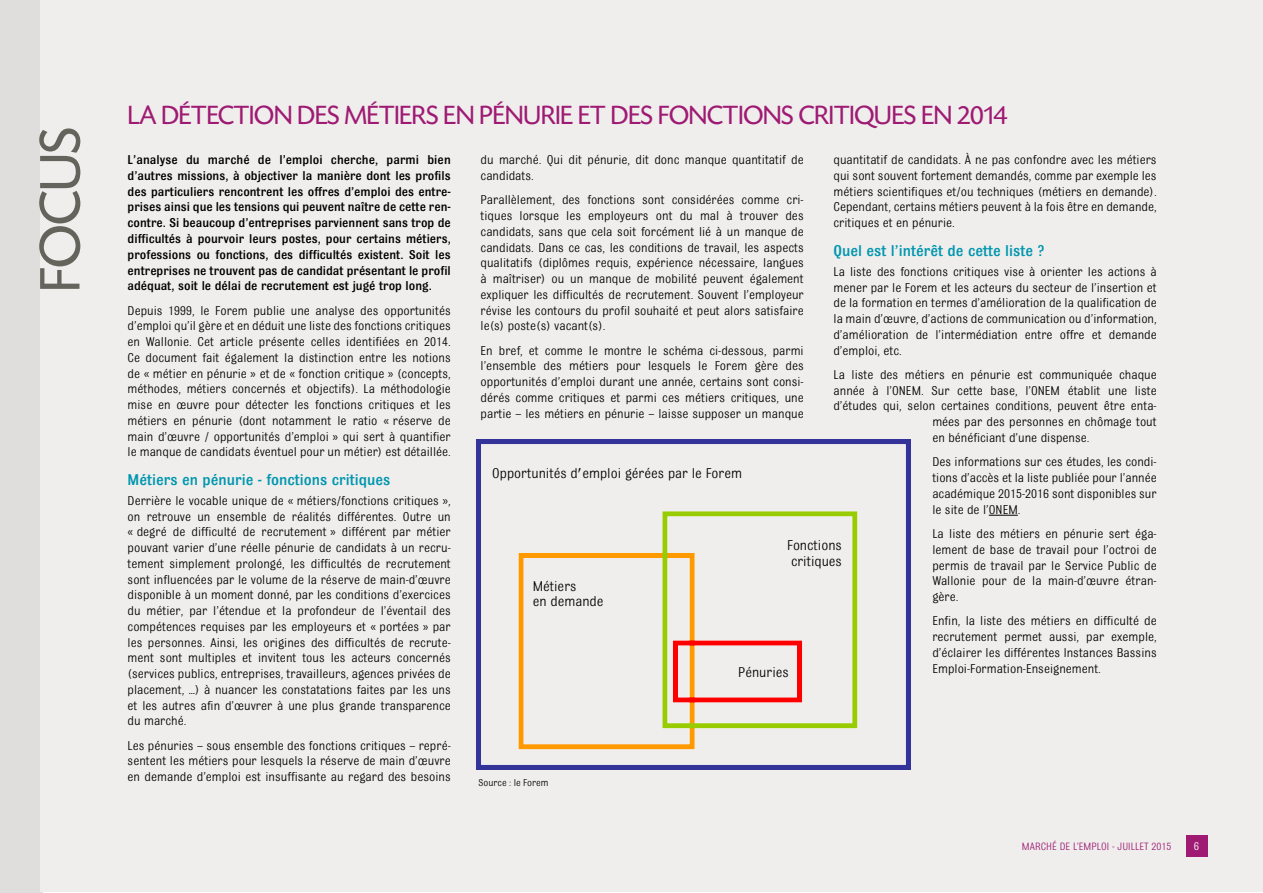
<style>
.page{position:relative;width:1263px;height:893px;background:#fff}
.page>*{position:absolute;margin:0;border:0;box-sizing:border-box;transform-origin:0 0}
.t1{font:60px "Sh Today";color:#65645c}
.t2{font:27.75px "Sh Today";color:#9f1b73}
.t3{font:500 16.5px "Bulldog";color:#0096ae}
.t4{font:15px/15.8px "Bulldog";color:#000}
.t5{font:13.5px/15.8px "Bulldog";color:#000;text-align:justify}
.t6{font:500 13.5px/15.8px "Bulldog";color:#000;text-align:justify}
.t7{font:12px "Bulldog";color:#fff}
.t8{font:11.25px "Bulldog";color:#9f1b73}
.t9{font:10.5px "Bulldog";color:#000}
</style>
<div class="page">
<div style="left:0;top:0;width:42px;height:893px;background:#dfdedc"></div>
<div style="left:40px;top:0;width:1223px;height:892px;background:#efeeed"></div>
<div style="left:1187px;top:835px;width:21px;height:21px;background:#9f1b73"></div>
<svg style="left:989px;top:515px;width:29px;height:1px"></svg>
<img style="left:476px;top:439px;width:435px;height:331px">
<h1 class="t1" style="left:29px;top:292px;width:166px;rotate:-90deg">FOCUS</h1>
<h2 class="t2" style="left:128px;top:100px;width:881px">LA DÉTECTION DES MÉTIERS EN PÉNURIE ET DES FONCTIONS CRITIQUES EN 2014</h2>
<p class="t6" style="left:128px;top:152px;width:325px">L’analyse du marché de l’emploi cherche, parmi bien d’autres missions, à objectiver la manière dont les profils des particuliers rencontrent les offres d’emploi des entre&shy;prises ainsi que les tensions qui peuvent naître de cette ren&shy;contre. Si beaucoup d’entreprises parviennent sans trop de difficultés à pourvoir leurs postes, pour certains métiers, professions ou fonctions, des difficultés existent. Soit les entreprises ne trouvent pas de candidat présentant le profil adéquat, soit le délai de recrutement est jugé trop long.</p>
<p class="t5" style="left:128px;top:302px;width:325px">Depuis 1999, le Forem publie une analyse des opportunités d’emploi qu’il gère et en déduit une liste des fonctions critiques en Wallonie. Cet article présente celles identifiées en 2014.<br>Ce document fait également la distinction entre les notions de « métier en pénurie » et de « fonction critique » (concepts, méthodes, métiers concernés et objectifs). La méthodologie mise en œuvre pour détecter les fonctions critiques et les métiers en pénurie (dont notamment le ratio « réserve de main d’œuvre / opportunités d’emploi » qui sert à quantifier le manque de candidats éventuel pour un métier) est détaillée.</p>
<p class="t3" style="left:128px;top:471px;width:264px">Métiers en pénurie - fonctions critiques</p>
<p class="t5" style="left:128px;top:492px;width:325px">Derrière le vocable unique de « métiers/fonctions critiques », on retrouve un ensemble de réalités différentes. Outre un « degré de difficulté de recrutement » différent par métier pouvant varier d’une réelle pénurie de candidats à un recru&shy;tement simplement prolongé, les difficultés de recrutement sont influencées par le volume de la réserve de main-d’œuvre disponible à un moment donné, par les conditions d’exercices du métier, par l’étendue et la profondeur de l’éventail des compétences requises par les employeurs et « portées » par les personnes. Ainsi, les origines des difficultés de recrute&shy;ment sont multiples et invitent tous les acteurs concernés (services publics, entreprises, travailleurs, agences privées de placement, …) à nuancer les constatations faites par les uns et les autres afin d’œuvrer à une plus grande transparence du marché.</p>
<p class="t5" style="left:128px;top:737px;width:325px">Les pénuries – sous ensemble des fonctions critiques – repré&shy;sentent les métiers pour lesquels la réserve de main d’œuvre en demande d’emploi est insuffisante au regard des besoins</p>
<p class="t5" style="left:833px;top:152px;width:325px">quantitatif de candidats. À ne pas confondre avec les métiers qui sont souvent fortement demandés, comme par exemple les métiers scientifiques et/ou techniques (métiers en demande).<br>Cependant, certains métiers peuvent à la fois être en demande, critiques et en pénurie.</p>
<p class="t3" style="left:833px;top:242px;width:212px">Quel est l’intérêt de cette liste ?</p>
<p class="t5" style="left:833px;top:263px;width:325px">La liste des fonctions critiques vise à orienter les actions à mener par le Forem et les acteurs du secteur de l’insertion et de la formation en termes d’amélioration de la qualification de la main d’œuvre, d’actions de communication ou d’information, d’amélioration de l’intermédiation entre offre et demande d’emploi, etc.</p>
<p class="t5" style="left:833px;top:366px;width:325px">La liste des métiers en pénurie est communiquée chaque</p>
<p class="t5" style="left:833px;top:382px;width:325px">année à l’ONEM. Sur cette base, l’ONEM établit une liste</p>
<p class="t5" style="left:833px;top:398px;width:325px">d’études qui, selon certaines conditions, peuvent être enta-</p>
<p class="t5" style="left:932px;top:414px;width:226px">mées par des personnes en chômage tout</p>
<p class="t5" style="left:932px;top:429px;width:159px">en bénéficiant d’une dispense.</p>
<p class="t5" style="left:932px;top:454px;width:226px">Des informations sur ces études, les condi&shy;tions d’accès et la liste publiée pour l’année académique 2015-2016 sont disponibles sur le site de l’ONEM.</p>
<p class="t5" style="left:932px;top:526px;width:226px">La liste des métiers en pénurie sert éga&shy;lement de base de travail pour l’octroi de permis de travail par le Service Public de Wallonie pour de la main-d’œuvre étran&shy;gère.</p>
<p class="t5" style="left:932px;top:613px;width:226px">Enfin, la liste des métiers en difficulté de recrutement permet aussi, par exemple, d’éclairer les différentes Instances Bassins Emploi-Formation-Enseignement.</p>
<p class="t5" style="left:481px;top:152px;width:325px">du marché. Qui dit pénurie, dit donc manque quantitatif de candidats.</p>
<p class="t5" style="left:481px;top:192px;width:325px">Parallèlement, des fonctions sont considérées comme cri&shy;tiques lorsque les employeurs ont du mal à trouver des candidats, sans que cela soit forcément lié à un manque de candidats. Dans ce cas, les conditions de travail, les aspects qualitatifs (diplômes requis, expérience nécessaire, langues à maîtriser) ou un manque de mobilité peuvent également expliquer les difficultés de recrutement. Souvent l’employeur révise les contours du profil souhaité et peut alors satisfaire le(s) poste(s) vacant(s).</p>
<p class="t5" style="left:481px;top:342px;width:325px">En bref, et comme le montre le schéma ci-dessous, parmi l’ensemble des métiers pour lesquels le Forem gère des opportunités d’emploi durant une année, certains sont consi&shy;dérés comme critiques et parmi ces métiers critiques, une partie – les métiers en pénurie – laisse supposer un manque</p>
<p class="t4" style="left:492px;top:465px;width:251px">Opportunités d'emploi gérées par le Forem</p>
<p class="t4" style="left:787px;top:537px;width:56px">Fonctions critiques</p>
<p class="t4" style="left:533px;top:578px;width:72px">Métiers<br>en demande</p>
<p class="t4" style="left:738px;top:664px;width:52px">Pénuries</p>
<p class="t9" style="left:478px;top:777px;width:72px">Source : le Forem</p>
<p class="t8" style="left:1022px;top:840px;width:151px">MARCHÉ DE L’EMPLOI - JUILLET 2015</p>
<p class="t7" style="left:1194px;top:840px;width:7px">6</p>
</div>
